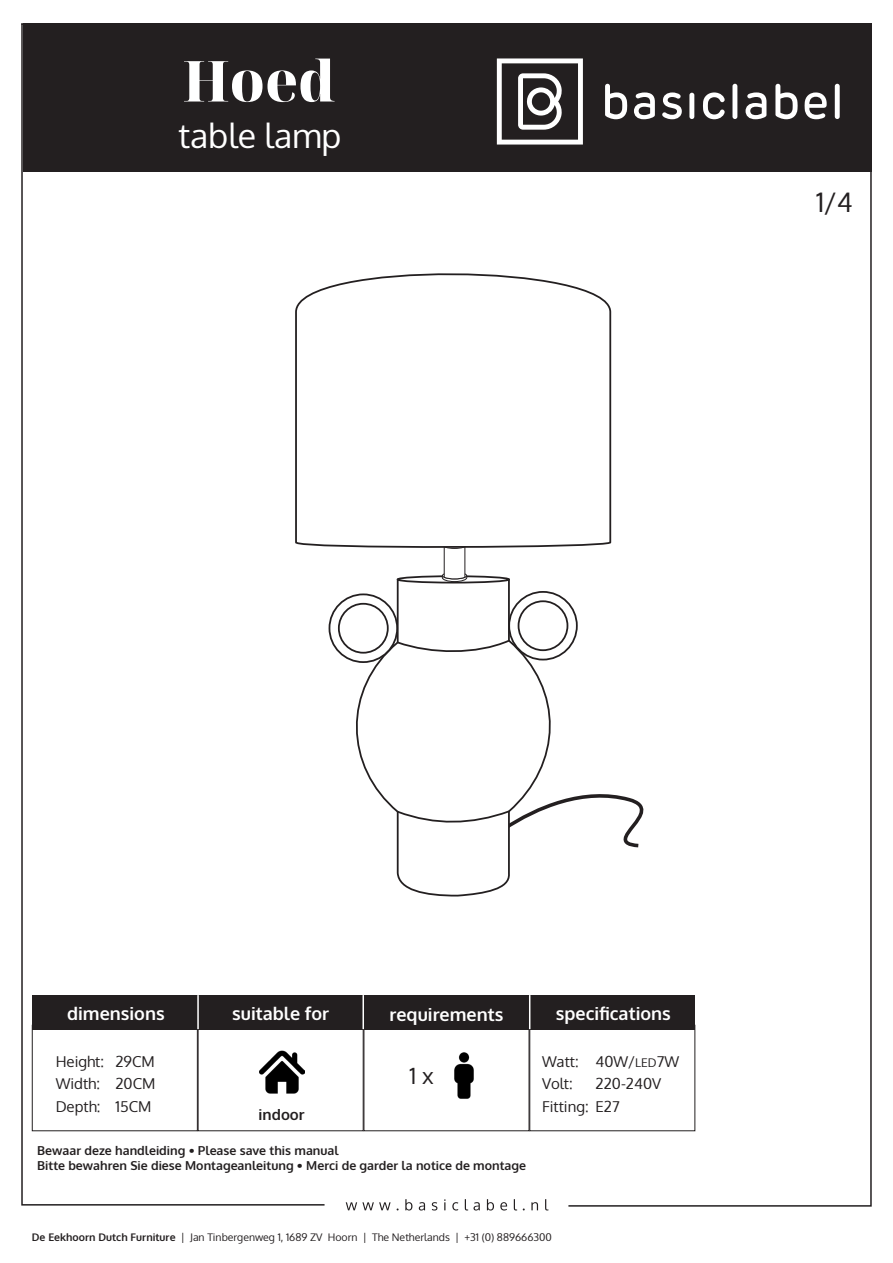
<style>
.page{position:relative;width:893px;height:1263px;background:#fff}
.page>*{position:absolute;margin:0;border:0;box-sizing:border-box;transform-origin:0 0}
.t1{font:800 56.55px "Noto Serif Display";color:#fff}
.t2{font:33.9px "Oxygen";color:#fff}
.t3{font:27px "Oxygen";color:#231f20}
.t4{font:22.5px "Oxygen";color:#231f20}
.t5{font:700 18px "Oxygen";color:#fff}
.t6{font:15px "Oxygen";color:#231f20}
.t7{font:700 15px "Oxygen";color:#231f20}
.t8{font:700 12.3px "Oxygen";color:#231f20}
.t9{font:10.5px "Oxygen";color:#231f20}
.s1{font-size:12px}
.s2{font-weight:700}
</style>
<div class="page">
<div style="left:529px;top:995px;width:166px;height:34px;background:#231f20"></div>
<div style="left:198px;top:995px;width:166px;height:34px;background:#231f20"></div>
<div style="left:364px;top:995px;width:165px;height:34px;background:#231f20"></div>
<div style="left:529px;top:1025px;width:166px;height:106px;border:1px solid #231f20"></div>
<div style="left:364px;top:1025px;width:165px;height:106px;border:1px solid #231f20"></div>
<hr style="left:362px;top:995px;width:2px;height:34px;background:#fff">
<svg style="left:346px;top:1199px;width:202px;height:11px"></svg>
<svg style="left:21px;top:23px;width:305px;height:1183px"></svg>
<hr style="left:529px;top:995px;width:1px;height:34px;background:#fff">
<img style="left:454px;top:1052px;width:20px;height:47px">
<div style="left:23px;top:23px;width:849px;height:149px;background:#231f20"></div>
<svg style="left:634px;top:92px;width:21px;height:27px"></svg>
<svg style="left:662px;top:92px;width:20px;height:27px"></svg>
<div style="left:689px;top:93px;width:5px;height:26px;background:#fff;border-radius:2px"></div>
<svg style="left:703px;top:92px;width:22px;height:27px"></svg>
<div style="left:732px;top:84px;width:5px;height:35px;background:#fff;border-radius:2px"></div>
<svg style="left:746px;top:92px;width:20px;height:27px"></svg>
<svg style="left:775px;top:84px;width:23px;height:35px"></svg>
<svg style="left:805px;top:92px;width:22px;height:27px"></svg>
<div style="left:835px;top:84px;width:5px;height:35px;background:#fff;border-radius:2px"></div>
<svg style="left:605px;top:84px;width:22px;height:35px"></svg>
<svg style="left:497px;top:58px;width:86px;height:87px"></svg>
<svg style="left:342px;top:579px;width:223px;height:318px"></svg>
<svg style="left:398px;top:576px;width:111px;height:7px"></svg>
<div style="left:397px;top:575px;width:113px;height:8px;border:2px solid #231f20;border-radius:50%"></div>
<svg style="left:395px;top:787px;width:249px;height:62px"></svg>
<svg style="left:395px;top:638px;width:116px;height:17px"></svg>
<svg style="left:509px;top:592px;width:68px;height:68px"></svg>
<div style="left:508px;top:591px;width:70px;height:69px;border:2px solid #231f20;border-radius:50%"></div>
<div style="left:518px;top:601px;width:49px;height:49px;background:#fff;border-radius:50%"></div>
<div style="left:518px;top:600px;width:50px;height:51px;border:2px solid #231f20;border-radius:50%"></div>
<svg style="left:329px;top:594px;width:68px;height:68px"></svg>
<div style="left:329px;top:593px;width:69px;height:70px;border:2px solid #231f20;border-radius:50%"></div>
<div style="left:339px;top:604px;width:49px;height:49px;background:#fff;border-radius:50%"></div>
<div style="left:338px;top:603px;width:51px;height:51px;border:2px solid #231f20;border-radius:50%"></div>
<svg style="left:442px;top:573px;width:25px;height:9px"></svg>
<div style="left:442px;top:573px;width:25px;height:9px;border:1px solid #231f20;border-radius:50%"></div>
<svg style="left:417px;top:549px;width:75px;height:30px"></svg>
<svg style="left:294px;top:266px;width:318px;height:283px"></svg>
<img style="left:259px;top:1049px;width:46px;height:46px">
<p class="t1" style="left:183px;top:42px;width:154px">Hoed</p>
<p class="t2" style="left:178px;top:113px;width:164px">table lamp</p>
<p class="t3" style="left:816px;top:184px;width:38px">1/4</p>
<p class="t5" style="left:67px;top:1002px;width:99px">dimensions</p>
<p class="t5" style="left:232px;top:1002px;width:99px">suitable for</p>
<p class="t5" style="left:389px;top:1003px;width:115px">requirements</p>
<p class="t5" style="left:556px;top:1002px;width:117px">specifications</p>
<p class="t6" style="left:56px;top:1051px;width:50px">Height:</p>
<p class="t6" style="left:56px;top:1074px;width:46px">Width:</p>
<p class="t6" style="left:56px;top:1096px;width:46px">Depth:</p>
<p class="t6" style="left:115px;top:1051px;width:41px">29CM</p>
<p class="t6" style="left:115px;top:1074px;width:42px">20CM</p>
<p class="t6" style="left:115px;top:1096px;width:37px">15CM</p>
<p class="t7" style="left:259px;top:1105px;width:48px">indoor</p>
<p class="t4" style="left:409px;top:1060px;width:26px">1 x</p>
<p class="t8" style="left:37px;top:1143px;width:303px">Bewaar deze handleiding • Please save this manual</p>
<p class="t8" style="left:37px;top:1158px;width:490px">Bitte bewahren Sie diese Montageanleitung • Merci de garder la notice de montage</p>
<p class="t6" style="left:542px;top:1051px;width:38px">Watt:</p>
<p class="t6" style="left:542px;top:1074px;width:32px">Volt:</p>
<p class="t6" style="left:542px;top:1096px;width:48px">Fitting:</p>
<p class="t6" style="left:596px;top:1051px;width:85px">40W/<span class="s1">LED</span>7W</p>
<p class="t6" style="left:596px;top:1074px;width:67px">220-240V</p>
<p class="t6" style="left:596px;top:1096px;width:26px">E27</p>
<p class="t9" style="left:32px;top:1230px;width:521px"><span class="s2">De Eekhoorn Dutch Furniture</span> | Jan Tinbergenweg 1, 1689 ZV Hoorn | The Netherlands | +31 (0) 889666300</p>
</div>
